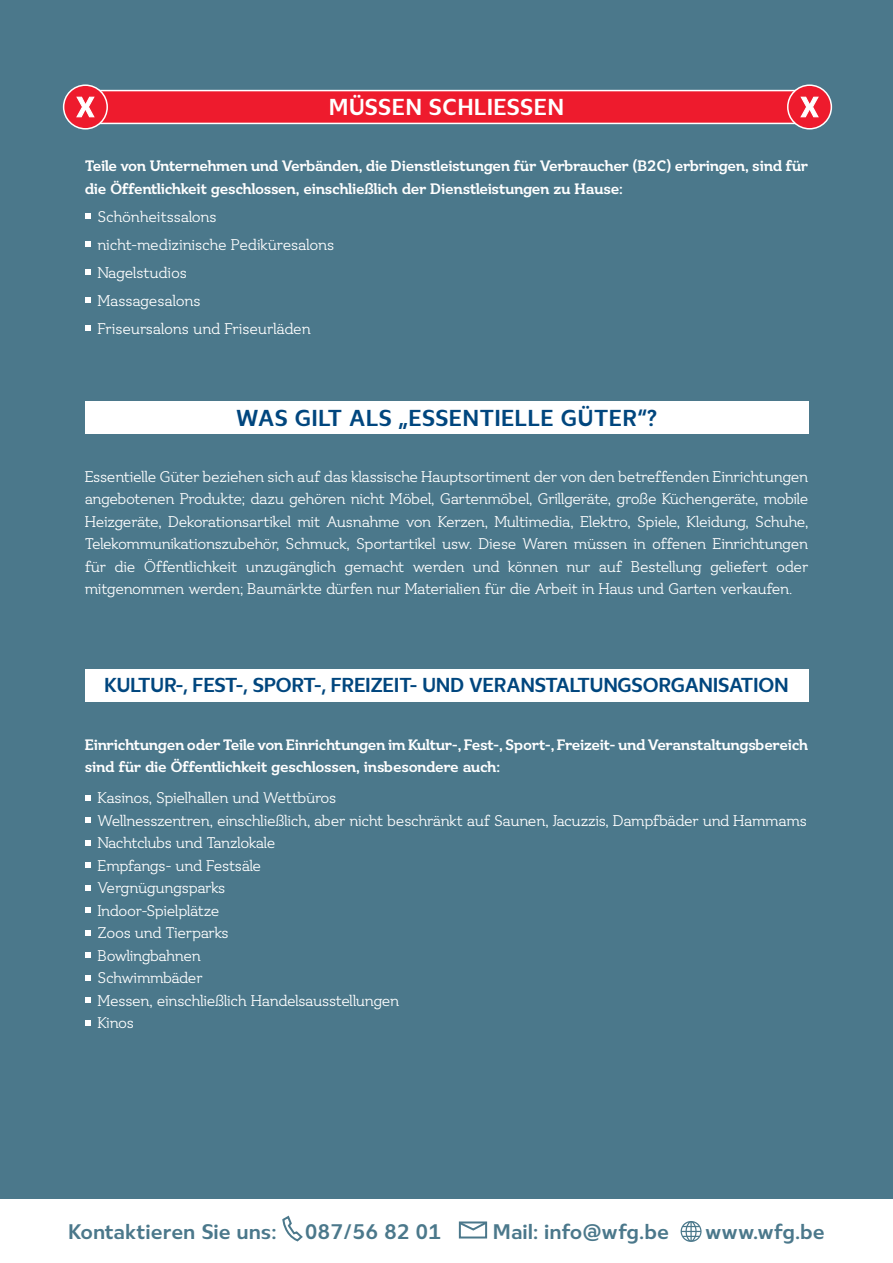
<style>
.page{position:relative;width:893px;height:1263px;background:#fff}
.page>*{position:absolute;margin:0;border:0;box-sizing:border-box;transform-origin:0 0}
.t1{font:700 24px "Ostbe Sans Office";letter-spacing:.005em;color:#00467e}
.t2{font:700 24px "Ostbe Sans Office";letter-spacing:.005em;color:#fff}
.t3{font:700 21.9px "Ostbe Sans Office";color:#4b788b}
.t4{font:700 21px "Ostbe Sans Office";letter-spacing:-.025em;color:#00467e}
.t5{font:15.75px/22.5px "Ostbe Serif Office";letter-spacing:-.02em;color:#fff}
.t6{font:700 15.75px/22.5px "Ostbe Serif Office";letter-spacing:-.03em;color:#fff}
</style>
<div class="page">
<div style="left:0;top:0;width:893px;height:1198px;background:#4b788b"></div>
<svg style="left:282px;top:1215px;width:21px;height:27px"></svg>
<div style="left:459px;top:1221px;width:28px;height:17px;border:2px solid #4b788b"></div>
<svg style="left:458px;top:1221px;width:30px;height:11px"></svg>
<svg style="left:681px;top:1221px;width:21px;height:21px"></svg>
<div style="left:85px;top:91px;width:723px;height:32px;background:#ee1b2d"></div>
<div style="left:84px;top:90px;width:725px;height:34px;border:2px solid #fff"></div>
<div style="left:85px;top:401px;width:723px;height:33px;background:#fff"></div>
<div style="left:85px;top:669px;width:723px;height:33px;background:#fff"></div>
<svg style="left:85px;top:214px;width:5px;height:5px"></svg>
<svg style="left:85px;top:242px;width:5px;height:5px"></svg>
<svg style="left:85px;top:270px;width:5px;height:5px"></svg>
<svg style="left:85px;top:298px;width:5px;height:5px"></svg>
<svg style="left:85px;top:326px;width:5px;height:5px"></svg>
<svg style="left:85px;top:795px;width:5px;height:6px"></svg>
<svg style="left:85px;top:817px;width:5px;height:6px"></svg>
<svg style="left:85px;top:840px;width:5px;height:6px"></svg>
<svg style="left:85px;top:862px;width:5px;height:6px"></svg>
<svg style="left:85px;top:885px;width:5px;height:6px"></svg>
<svg style="left:85px;top:907px;width:5px;height:6px"></svg>
<svg style="left:85px;top:930px;width:5px;height:6px"></svg>
<svg style="left:85px;top:952px;width:5px;height:6px"></svg>
<svg style="left:85px;top:975px;width:5px;height:6px"></svg>
<svg style="left:85px;top:997px;width:5px;height:6px"></svg>
<svg style="left:85px;top:1020px;width:5px;height:6px"></svg>
<div style="left:788px;top:85px;width:43px;height:44px;background:#ee1b2d;border-radius:50%"></div>
<div style="left:787px;top:84px;width:45px;height:46px;border:2px solid #fff;border-radius:50%"></div>
<svg style="left:800px;top:96px;width:19px;height:22px"></svg>
<div style="left:64px;top:85px;width:43px;height:44px;background:#ee1b2d;border-radius:50%"></div>
<div style="left:63px;top:84px;width:45px;height:46px;border:2px solid #fff;border-radius:50%"></div>
<svg style="left:76px;top:96px;width:19px;height:22px"></svg>
<h1 class="t2" style="left:329px;top:93px;width:237px">MÜSSEN SCHLIESSEN</h1>
<p class="t6" style="left:85px;top:155px;width:725px">Teile von Unternehmen und Verbänden, die Dienstleistungen für Verbraucher (B2C) erbringen, sind für die Öffentlichkeit geschlossen, einschließlich der Dienstleistungen zu Hause:</p>
<p class="t5" style="left:97px;top:203px;width:238px;line-height:28px">Schönheitssalons nicht-medizinische Pediküresalons<br>Nagelstudios<br>Massagesalons<br>Friseursalons und Friseurläden</p>
<h1 class="t1" style="left:236px;top:404px;width:423px">WAS GILT ALS „ESSENTIELLE GÜTER“?</h1>
<p class="t5" style="left:85px;top:466px;width:725px;text-align:justify">Essentielle Güter beziehen sich auf das klassische Hauptsortiment der von den betreffenden Einrichtungen angebotenen Produkte; dazu gehören nicht Möbel, Gartenmöbel, Grillgeräte, große Küchengeräte, mobile Heizgeräte, Dekorationsartikel mit Ausnahme von Kerzen, Multimedia, Elektro, Spiele, Kleidung, Schuhe, Telekommunikationszubehör, Schmuck, Sportartikel usw. Diese Waren müssen in offenen Einrichtungen für die Öffentlichkeit unzugänglich gemacht werden und können nur auf Bestellung geliefert oder mitgenommen werden; Baumärkte dürfen nur Materialien für die Arbeit in Haus und Garten verkaufen.</p>
<h3 class="t4" style="left:104px;top:673px;width:686px">KULTUR-, FEST-, SPORT-, FREIZEIT- UND VERANSTALTUNGSORGANISATION</h3>
<p class="t6" style="left:85px;top:734px;width:725px">Einrichtungen oder Teile von Einrichtungen im Kultur-, Fest-, Sport-, Freizeit- und Veranstaltungsbereich sind für die Öffentlichkeit geschlossen, insbesondere auch:</p>
<p class="t5" style="left:97px;top:787px;width:711px">Kasinos, Spielhallen und Wettbüros<br>Wellnesszentren, einschließlich, aber nicht beschränkt auf Saunen, Jacuzzis, Dampfbäder und Hammams<br>Nachtclubs und Tanzlokale<br>Empfangs- und Festsäle<br>Vergnügungsparks<br>Indoor-Spielplätze<br>Zoos und Tierparks<br>Bowlingbahnen<br>Schwimmbäder<br>Messen, einschließlich Handelsausstellungen<br>Kinos</p>
<h2 class="t3" style="left:68px;top:1219px;width:210px">Kontaktieren Sie uns:</h2>
<h2 class="t3" style="left:305px;top:1219px;width:138px">087/56 82 01</h2>
<h2 class="t3" style="left:493px;top:1219px;width:177px">Mail: info@wfg.be</h2>
<h2 class="t3" style="left:705px;top:1219px;width:121px">www.wfg.be</h2>
</div>
